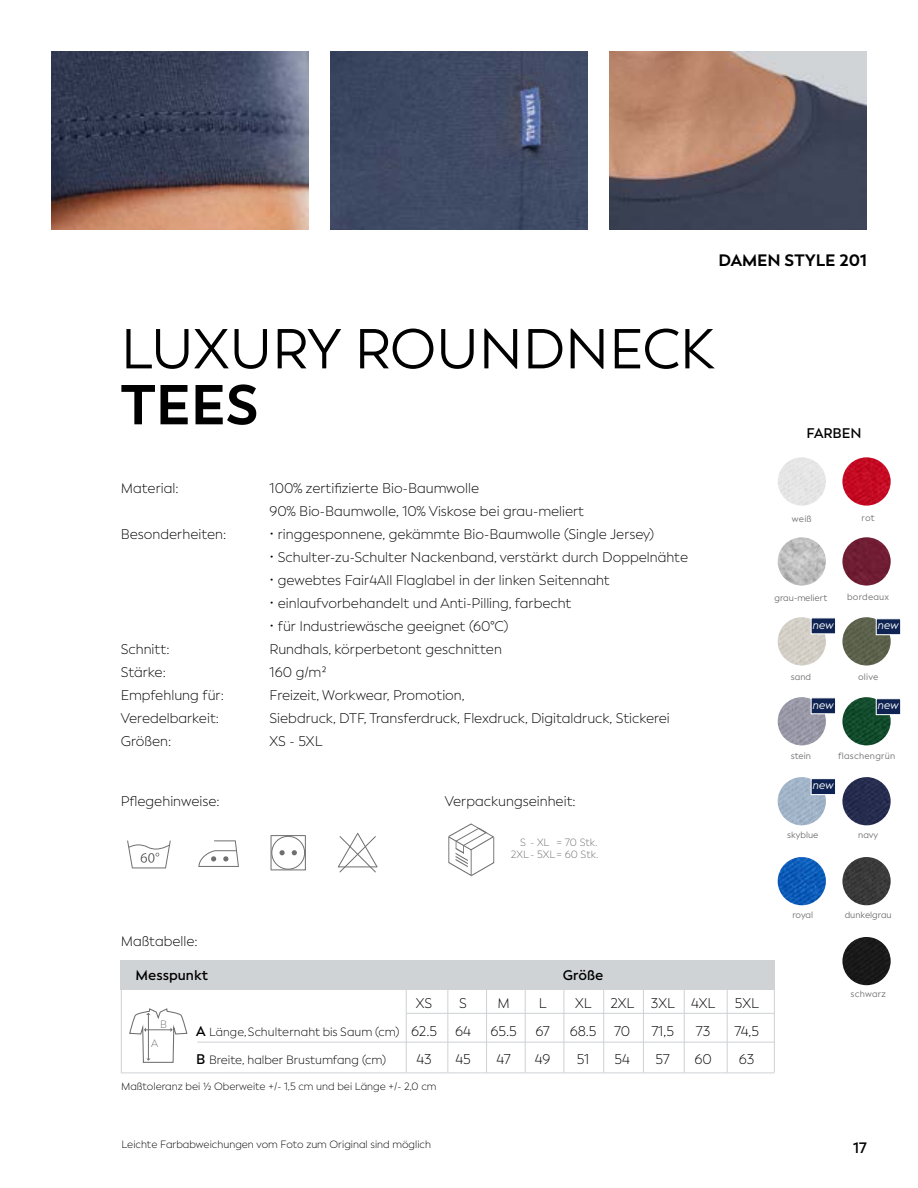
<style>
.page{position:relative;width:918px;height:1188px;background:#fff}
.page>*{position:absolute;margin:0;border:0;box-sizing:border-box;transform-origin:0 0}
.t1{font:55.95px "Facundo";color:#000}
.t2{font:700 55.95px "Facundo";color:#000}
.t3{font:700 16.5px "Facundo";color:#000}
.t4{font:600 15px "Facundo";color:#000}
.t5{font:300 13.95px/23px "Facundo";color:#000}
.t6{font:600 13.95px "Facundo";color:#000}
.t7{font:300 12px "Facundo";color:#000}
.t8{font:italic 11.1px "Facundo";letter-spacing:-.005em;color:#fff}
.t9{font:300 10.8px "Facundo";color:#706f6f}
.t10{font:300 10.5px "Facundo";color:#000}
.t11{font:300 10.5px/12.6px "Facundo";color:#706f6f;text-align:right}
.t12{font:9px "Facundo";color:#706f6f}
.t13{font:9px "Facundo";letter-spacing:.025em;color:#706f6f}
.s1{font-weight:600;font-size:13.95px}
.s2{font-size:11.7px}
.s3{font-size:13.95px}
</style>
<div class="page">
<img style="left:51px;top:51px;width:258px;height:179px">
<img style="left:609px;top:51px;width:258px;height:179px">
<img style="left:330px;top:51px;width:258px;height:179px">
<div style="left:121px;top:960px;width:654px;height:29px;background:#d0d3d6"></div>
<hr style="left:197px;top:1042px;width:577px;height:1px;background:#d0d3d6">
<hr style="left:406px;top:1013px;width:368px;height:1px;background:#d0d3d6">
<hr style="left:121px;top:1072px;width:653px;height:1px;background:#d0d3d6">
<hr style="left:406px;top:987px;width:1px;height:86px;background:#d0d3d6">
<hr style="left:447px;top:987px;width:1px;height:86px;background:#d0d3d6">
<hr style="left:486px;top:987px;width:1px;height:86px;background:#d0d3d6">
<hr style="left:525px;top:987px;width:1px;height:86px;background:#d0d3d6">
<hr style="left:563px;top:987px;width:1px;height:86px;background:#d0d3d6">
<hr style="left:603px;top:987px;width:1px;height:86px;background:#d0d3d6">
<hr style="left:643px;top:987px;width:1px;height:86px;background:#d0d3d6">
<hr style="left:684px;top:987px;width:1px;height:86px;background:#d0d3d6">
<hr style="left:727px;top:987px;width:1px;height:86px;background:#d0d3d6">
<hr style="left:774px;top:987px;width:1px;height:86px;background:#d0d3d6">
<hr style="left:121px;top:987px;width:1px;height:86px;background:#d0d3d6">
<img style="left:778px;top:857px;width:48px;height:48px;border-radius:24px">
<div style="left:778px;top:457px;width:48px;height:49px;background:#e5e5e5;border-radius:24px"></div>
<img style="left:778px;top:537px;width:48px;height:49px;border-radius:24px">
<img style="left:778px;top:617px;width:48px;height:48px;border-radius:24px">
<img style="left:778px;top:697px;width:48px;height:48px;border-radius:24px">
<img style="left:778px;top:777px;width:48px;height:48px;border-radius:24px">
<img style="left:842px;top:777px;width:49px;height:48px;border-radius:24px">
<img style="left:842px;top:457px;width:49px;height:49px;border-radius:24px">
<img style="left:842px;top:537px;width:49px;height:49px;border-radius:24px">
<img style="left:842px;top:617px;width:49px;height:48px;border-radius:24px">
<img style="left:842px;top:697px;width:49px;height:48px;border-radius:24px">
<img style="left:842px;top:857px;width:49px;height:48px;border-radius:24px">
<img style="left:842px;top:937px;width:49px;height:48px;border-radius:24px">
<div style="left:876px;top:618px;width:25px;height:17px;background:#0f2452;border:1px solid #fff"></div>
<div style="left:876px;top:698px;width:25px;height:17px;background:#0f2452;border:1px solid #fff"></div>
<div style="left:811px;top:617px;width:25px;height:17px;background:#0f2452;border:1px solid #fff"></div>
<div style="left:811px;top:697px;width:25px;height:17px;background:#0f2452;border:1px solid #fff"></div>
<div style="left:811px;top:778px;width:25px;height:17px;background:#0f2452;border:1px solid #fff"></div>
<svg style="left:129px;top:1008px;width:59px;height:55px"></svg>
<svg style="left:448px;top:823px;width:47px;height:54px"></svg>
<svg style="left:127px;top:840px;width:44px;height:28px"></svg>
<svg style="left:338px;top:833px;width:40px;height:39px"></svg>
<svg style="left:271px;top:835px;width:35px;height:35px"></svg>
<svg style="left:198px;top:840px;width:41px;height:27px"></svg>
<p class="t3" style="left:718px;top:250px;width:150px">DAMEN STYLE 201</p>
<h1 class="t1" style="left:121px;top:316px;width:595px">LUXURY ROUNDNECK</h1>
<h1 class="t2" style="left:121px;top:370px;width:139px">TEES</h1>
<p class="t5" style="left:121px;top:477px;width:59px">Material:</p>
<p class="t5" style="left:270px;top:477px;width:316px">100% zertifizierte Bio-Baumwolle<br>90% Bio-Baumwolle, 10% Viskose bei grau-meliert</p>
<p class="t5" style="left:121px;top:523px;width:107px">Besonderheiten:</p>
<p class="t5" style="left:270px;top:523px;width:386px">• ringgesponnene, gekämmte Bio-Baumwolle (Single Jersey)</p>
<p class="t5" style="left:270px;top:546px;width:420px">• Schulter-zu-Schulter Nackenband, verstärkt durch Doppelnähte</p>
<p class="t5" style="left:270px;top:569px;width:342px">• gewebtes Fair4All Flaglabel in der linken Seitennaht</p>
<p class="t5" style="left:270px;top:592px;width:303px">• einlaufvorbehandelt und Anti-Pilling, farbecht</p>
<p class="t5" style="left:270px;top:615px;width:241px">• für Industriewäsche geeignet (60°C)</p>
<p class="t5" style="left:121px;top:638px;width:50px">Schnitt:</p>
<p class="t5" style="left:270px;top:638px;width:234px">Rundhals, körperbetont geschnitten</p>
<p class="t5" style="left:121px;top:661px;width:47px">Stärke:</p>
<p class="t5" style="left:270px;top:661px;width:58px">160 g/m²</p>
<p class="t5" style="left:121px;top:684px;width:105px">Empfehlung für:</p>
<p class="t5" style="left:270px;top:684px;width:197px">Freizeit, Workwear, Promotion,</p>
<p class="t5" style="left:121px;top:707px;width:100px">Veredelbarkeit:</p>
<p class="t5" style="left:270px;top:707px;width:402px">Siebdruck, DTF, Transferdruck, Flexdruck, Digitaldruck, Stickerei</p>
<p class="t5" style="left:121px;top:729px;width:52px">Größen:</p>
<p class="t5" style="left:270px;top:729px;width:54px">XS - 5XL</p>
<p class="t5" style="left:121px;top:790px;width:100px">Pflegehinweise:</p>
<p class="t5" style="left:445px;top:790px;width:132px">Verpackungseinheit:</p>
<p class="t11" style="left:511px;top:836px;width:89px">S - XL = 70 Stk.<br>2XL - 5XL= 60 Stk.</p>
<p class="t6" style="left:806px;top:425px;width:57px">FARBEN</p>
<p class="t12" style="left:792px;top:513px;width:21px">weiß</p>
<p class="t12" style="left:862px;top:513px;width:15px">rot</p>
<p class="t12" style="left:775px;top:593px;width:54px">grau-meliert</p>
<p class="t8" style="left:812px;top:618px;width:23px">new</p>
<p class="t13" style="left:847px;top:592px;width:44px">bordeaux</p>
<p class="t8" style="left:877px;top:619px;width:23px">new</p>
<p class="t12" style="left:791px;top:672px;width:22px">sand</p>
<p class="t8" style="left:812px;top:698px;width:23px">new</p>
<p class="t12" style="left:858px;top:671px;width:22px">olive</p>
<p class="t8" style="left:877px;top:699px;width:23px">new</p>
<p class="t12" style="left:791px;top:750px;width:22px">stein</p>
<p class="t13" style="left:838px;top:751px;width:59px">flaschengrün</p>
<p class="t8" style="left:812px;top:779px;width:23px">new</p>
<p class="t12" style="left:787px;top:830px;width:33px">skyblue</p>
<p class="t12" style="left:858px;top:830px;width:22px">navy</p>
<p class="t5" style="left:121px;top:930px;width:78px">Maßtabelle:</p>
<p class="t6" style="left:136px;top:967px;width:74px">Messpunkt</p>
<p class="t6" style="left:563px;top:967px;width:42px">Größe</p>
<p class="t5" style="left:416px;top:992px;width:18px">XS</p>
<p class="t5" style="left:459px;top:992px;width:9px">S</p>
<p class="t5" style="left:497px;top:992px;width:14px">M</p>
<p class="t5" style="left:539px;top:992px;width:9px">L</p>
<p class="t5" style="left:575px;top:992px;width:18px">XL</p>
<p class="t5" style="left:610px;top:992px;width:107px">2XL 3XL 4XL</p>
<p class="t5" style="left:735px;top:992px;width:26px">5XL</p>
<p class="t7" style="left:196px;top:1025px;width:242px"><span class="s1">A</span> <span class="s2">Länge</span>,Schulternaht bis Saum (cm) <span class="s3">62.5</span></p>
<p class="t5" style="left:455px;top:1020px;width:17px">64</p>
<p class="t5" style="left:491px;top:1020px;width:27px">65.5</p>
<p class="t5" style="left:535px;top:1020px;width:16px">67</p>
<p class="t5" style="left:570px;top:1020px;width:28px">68.5</p>
<p class="t5" style="left:614px;top:1020px;width:18px">70</p>
<p class="t5" style="left:651px;top:1020px;width:24px">71,5</p>
<p class="t5" style="left:696px;top:1020px;width:16px">73</p>
<p class="t5" style="left:734px;top:1020px;width:26px">74,5</p>
<p class="t7" style="left:196px;top:1053px;width:191px"><span class="s1">B</span> Breite, halber Brustumfang (cm)</p>
<p class="t5" style="left:417px;top:1047px;width:17px">43</p>
<p class="t5" style="left:456px;top:1047px;width:17px">45</p>
<p class="t5" style="left:497px;top:1047px;width:16px">47</p>
<p class="t5" style="left:535px;top:1047px;width:17px">49</p>
<p class="t5" style="left:577px;top:1047px;width:14px">51</p>
<p class="t5" style="left:614px;top:1047px;width:17px">54</p>
<p class="t5" style="left:655px;top:1047px;width:16px">57</p>
<p class="t5" style="left:694px;top:1047px;width:19px">60</p>
<p class="t5" style="left:739px;top:1047px;width:17px">63</p>
<p class="t10" style="left:121px;top:1081px;width:317px">Maßtoleranz bei ½ Oberweite +/- 1,5 cm und bei Länge +/- 2,0 cm</p>
<p class="t9" style="left:160px;top:1018px;width:8px">B</p>
<p class="t9" style="left:151px;top:1037px;width:9px">A</p>
<p class="t10" style="left:122px;top:1138px;width:311px">Leichte Farbabweichungen vom Foto zum Original sind möglich</p>
<p class="t12" style="left:792px;top:910px;width:22px">royal</p>
<p class="t12" style="left:845px;top:909px;width:49px">dunkelgrau</p>
<p class="t13" style="left:851px;top:989px;width:37px">schwarz</p>
<p class="t4" style="left:853px;top:1138px;width:15px">17</p>
</div>
